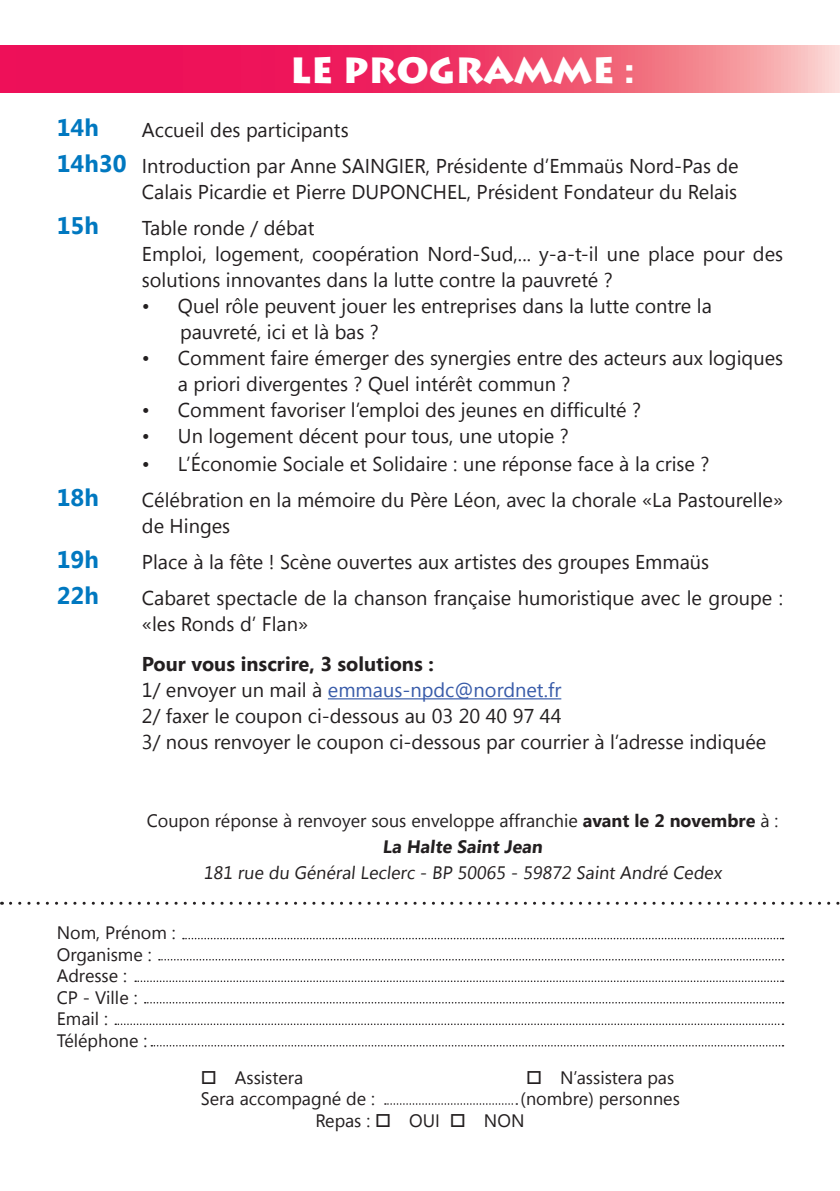
<style>
.page{position:relative;width:840px;height:1191px;background:#fff}
.page>*{position:absolute;margin:0;border:0;box-sizing:border-box;transform-origin:0 0}
.t1{font:900 36px "Lithos Pro";color:#fff}
.t2{font:700 24px/36px "Segoe UI";color:#0078c0}
.t3{font:20px/26px "Segoe UI";color:#231f20}
.t4{font:18px/21.6px "Segoe UI";color:#231f20}
.s1{font-weight:700}
.s2{color:#385ba9}
</style>
<div class="page">
<svg style="left:0;top:45px;width:839px;height:48px;background:#ef4370"></svg>
<hr style="left:328px;top:698px;width:233px;height:1px;background:#385ba9">
<svg style="left:10px;top:901px;width:830px;height:3px"></svg>
<svg style="left:183px;top:938px;width:600px;height:1px"></svg>
<svg style="left:159px;top:959px;width:624px;height:1px"></svg>
<svg style="left:135px;top:980px;width:648px;height:2px"></svg>
<svg style="left:145px;top:1002px;width:638px;height:1px"></svg>
<svg style="left:115px;top:1023px;width:668px;height:2px"></svg>
<svg style="left:151px;top:1045px;width:632px;height:1px"></svg>
<svg style="left:384px;top:1103px;width:133px;height:1px"></svg>
<p class="t2" style="left:57px;top:109px;width:71px">14h<br>14h30</p>
<p class="t2" style="left:57px;top:207px;width:44px">15h</p>
<p class="t2" style="left:57px;top:479px;width:44px">18h</p>
<p class="t2" style="left:57px;top:541px;width:44px">19h<br>22h</p>
<h1 class="t1" style="left:290px;top:48px;width:346px">LE PROGRAMME :</h1>
<p class="t3" style="left:142px;top:111px;width:598px;line-height:36px">Accueil des participants<br>Introduction par Anne SAINGIER, Présidente d’Emmaüs Nord-Pas de</p>
<p class="t3" style="left:142px;top:173px;width:596px;line-height:36px">Calais Picardie et Pierre DUPONCHEL, Président Fondateur du Relais<br>Table ronde / débat</p>
<p class="t3" style="left:142px;top:240px;width:642px">Emploi, logement, coopération Nord-Sud,... y-a-t-il une place pour des solutions innovantes dans la lutte contre la pauvreté ?</p>
<p class="t3" style="left:180px;top:292px;width:533px;text-indent:-38px">• Quel rôle peuvent jouer les entreprises dans la lutte contre la pauvreté, ici et là bas ?</p>
<p class="t3" style="left:178px;top:344px;width:606px;text-indent:-36px">• Comment faire émerger des synergies entre des acteurs aux logiques a priori divergentes ? Quel intérêt commun ?</p>
<p class="t3" style="left:142px;top:396px;width:500px">• Comment favoriser l’emploi des jeunes en difficulté ?</p>
<p class="t3" style="left:142px;top:422px;width:428px">• Un logement décent pour tous, une utopie ?</p>
<p class="t3" style="left:142px;top:445px;width:642px;line-height:36px">• L’Économie Sociale et Solidaire : une réponse face à la crise ?<br>Célébration en la mémoire du Père Léon, avec la chorale «La Pastourelle»</p>
<p class="t3" style="left:142px;top:507px;width:642px;line-height:36px">de Hinges<br>Place à la fête ! Scène ouvertes aux artistes des groupes Emmaüs<br>Cabaret spectacle de la chanson française humoristique avec le groupe :</p>
<p class="t3" style="left:142px;top:610px;width:168px">«les Ronds d’ Flan»</p>
<p class="t3" style="left:142px;top:650px;width:625px"><span class="s1">Pour vous inscrire, 3 solutions :<br></span>1/ envoyer un mail à <span class="s2">emmaus-npdc@nordnet.fr<br></span>2/ faxer le coupon ci-dessous au 03 20 40 97 44<br>3/ nous renvoyer le coupon ci-dessous par courrier à l’adresse indiquée</p>
<p class="t4" style="left:147px;top:807px;width:633px;line-height:26px;text-align:center">Coupon réponse à renvoyer sous enveloppe affranchie <span class="s1">avant le 2 novembre</span> à :<br><span class="s1">La Halte Saint Jean</span></p>
<p class="t4" style="left:203px;top:861px;width:522px">181 rue du Général Leclerc - BP 50065 - 59872 Saint André Cedex</p>
<p class="t4" style="left:57px;top:921px;width:120px">Nom, Prénom :<br>Organisme :<br>Adresse :<br>CP - Ville :<br>Email :<br>Téléphone :</p>
<p class="t4" style="left:201px;top:1066px;width:104px">□ Assistera</p>
<p class="t4" style="left:525px;top:1066px;width:150px">□ N’assistera pas</p>
<p class="t4" style="left:201px;top:1087px;width:176px">Sera accompagné de :</p>
<p class="t4" style="left:315px;top:1087px;width:365px;text-indent:205px">(nombre) personnes<br>Repas : □ OUI □ NON</p>
</div>
